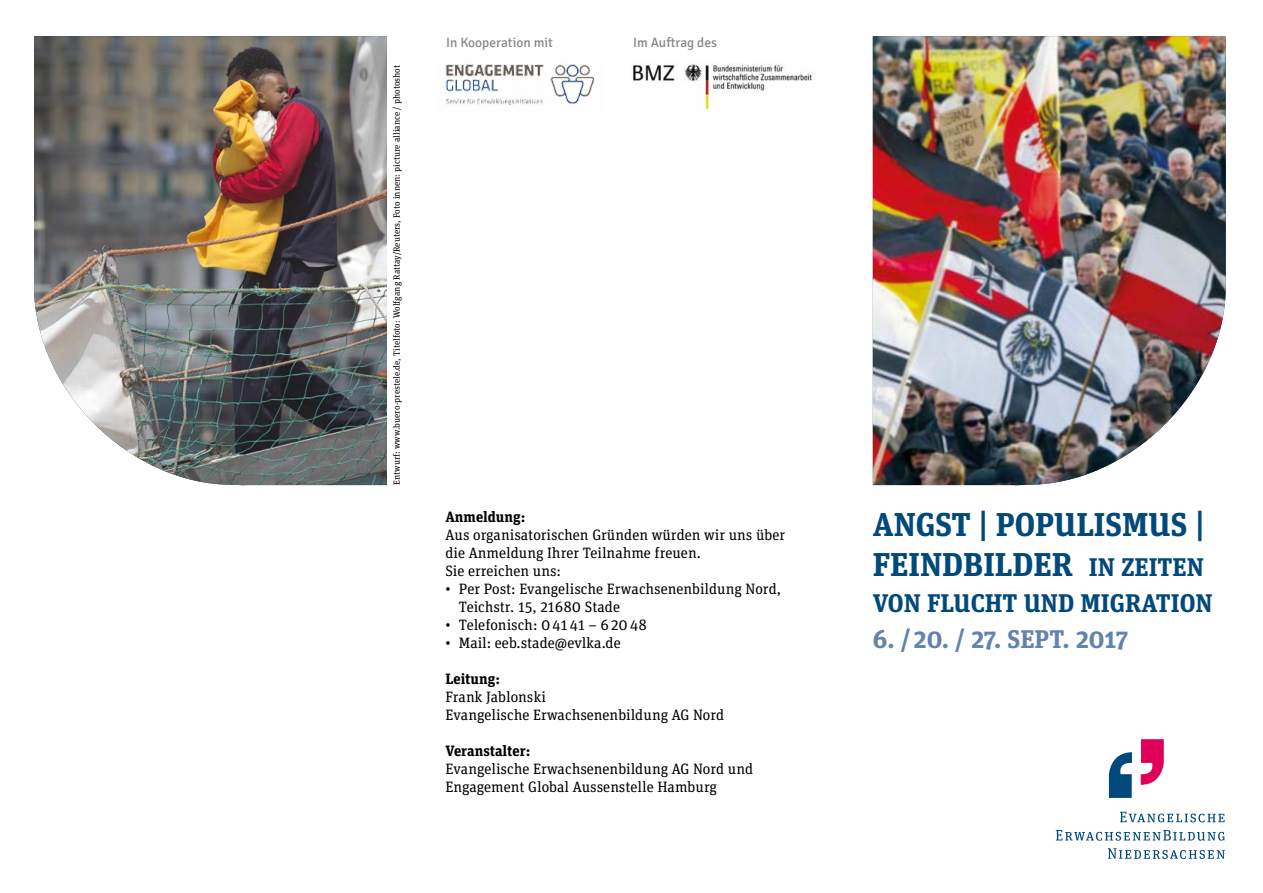
<style>
.page{position:relative;width:1263px;height:893px;background:#fff}
.page>*{position:absolute;margin:0;border:0;box-sizing:border-box;transform-origin:0 0}
.t1{font:700 33px/39.6px "Unit Slab Pro";color:#00497a}
.t2{font:700 25.5px "Unit Slab Pro";color:#00497a}
.t3{font:700 25.5px "Unit Slab Pro";color:#6283ab}
.t4{font:15px/18px "Unit Slab Pro";color:#000}
.t5{font:700 15px "Unit Slab Pro";color:#000}
.t6{font:13.5px "Signika";color:#878787}
.t7{font:9px "Unit Slab Pro";color:#000}
.s1{font-size:25.5px}
</style>
<div class="page">
<img style="left:34px;top:36px;width:353px;height:449px">
<svg style="left:1141px;top:739px;width:23px;height:46px"></svg>
<svg style="left:1109px;top:752px;width:23px;height:46px"></svg>
<svg style="left:1120px;top:812px;width:104px;height:10px"></svg>
<svg style="left:1056px;top:830px;width:168px;height:11px"></svg>
<svg style="left:1108px;top:848px;width:117px;height:11px"></svg>
<img style="left:873px;top:36px;width:353px;height:449px">
<img style="left:633px;top:64px;width:179px;height:47px">
<img style="left:445px;top:64px;width:150px;height:42px">
<p class="t7" style="left:391px;top:485px;width:421px;rotate:-90deg">Entwurf: www.buero-prestele.de, Titelfoto: Wolfgang Rattay/Reuters, Foto innen: picture alliance / photoshot</p>
<p class="t6" style="left:446px;top:35px;width:108px">In Kooperation mit</p>
<p class="t6" style="left:633px;top:35px;width:86px">Im Auftrag des</p>
<p class="t5" style="left:445px;top:506px;width:82px">Anmeldung:</p>
<p class="t4" style="left:445px;top:525px;width:341px">Aus organisatorischen Gründen würden wir uns über die Anmeldung Ihrer Teilnahme freuen.<br>Sie erreichen uns:</p>
<p class="t4" style="left:459px;top:579px;width:324px;text-indent:-14px">• Per Post: Evangelische Erwachsenenbildung Nord,<br>Teichstr. 15, 21680 Stade</p>
<p class="t4" style="left:445px;top:615px;width:203px">• Telefonisch: 04141 – 62048</p>
<p class="t4" style="left:445px;top:633px;width:177px">• Mail: eeb.stade@evlka.de</p>
<p class="t5" style="left:445px;top:668px;width:56px">Leitung:</p>
<p class="t4" style="left:445px;top:687px;width:280px">Frank Jablonski<br>Evangelische Erwachsenenbildung AG Nord</p>
<p class="t5" style="left:445px;top:740px;width:87px">Veranstalter:</p>
<p class="t4" style="left:445px;top:759px;width:309px">Evangelische Erwachsenenbildung AG Nord und<br>Engagement Global Aussenstelle Hamburg</p>
<h1 class="t1" style="left:873px;top:503px;width:333px">ANGST | POPULISMUS |<br>FEINDBILDER <span class="s1">IN ZEITEN</span></h1>
<h2 class="t2" style="left:873px;top:584px;width:341px">VON FLUCHT UND MIGRATION</h2>
<h2 class="t3" style="left:873px;top:620px;width:257px">6. / 20. / 27. SEPT. 2017</h2>
</div>
